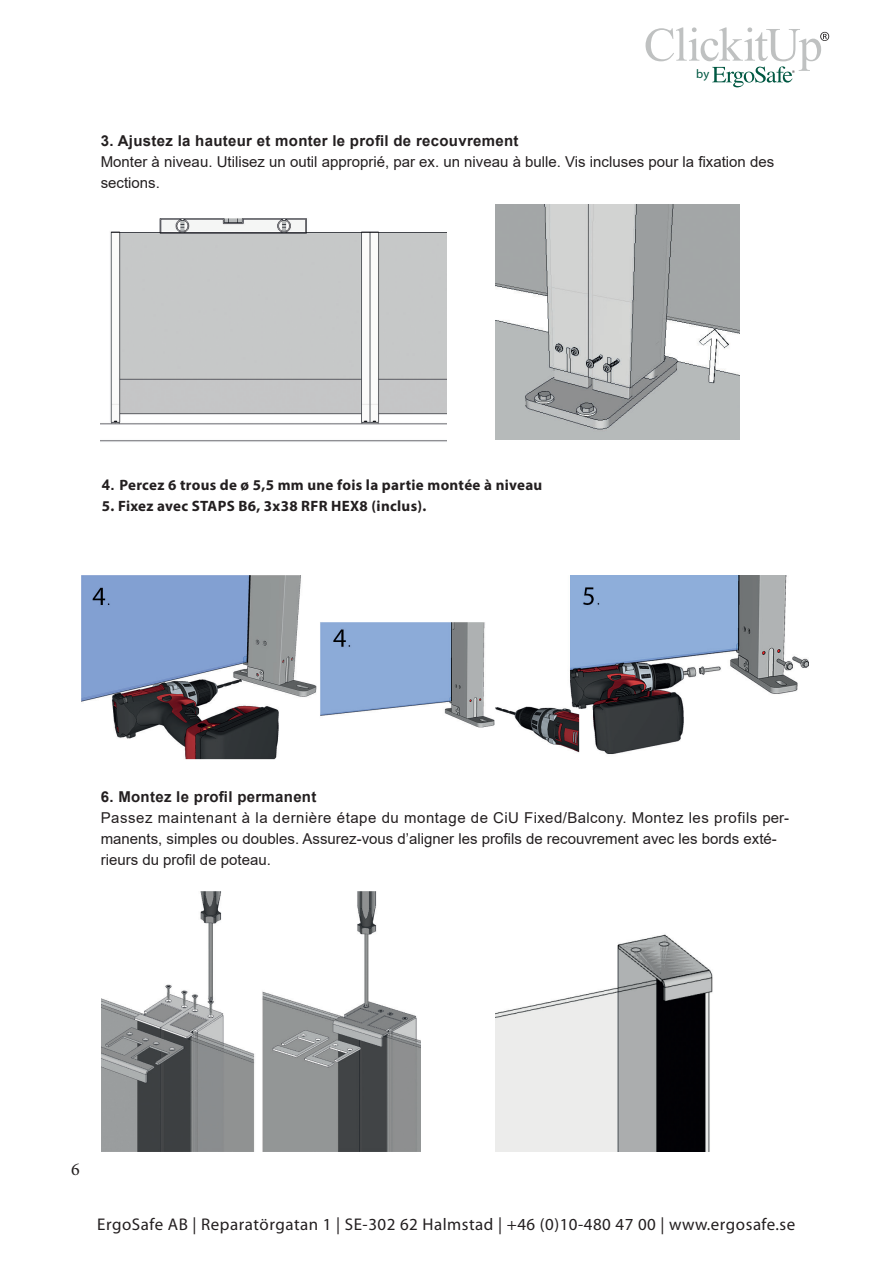
<style>
.page{position:relative;width:893px;height:1263px;background:#fff}
.page>*{position:absolute;margin:0;border:0;box-sizing:border-box;transform-origin:0 0}
.t1{font:18px "Minion Pro";color:#231f20}
.t2{font:16.95px "Myriad";letter-spacing:.03em;color:#231f20}
.t3{font:15px/21px "Arial";color:#231f20}
.t4{font:700 15px "Myriad Pro";letter-spacing:.02em;color:#231f20}
.t5{font:700 15px "Arial";letter-spacing:.02em;color:#231f20}
.t6{font:12.6px "Myriad Pro";color:#005842}
.s1{font-family:"Arial"}
</style>
<div class="page">
<svg style="left:645px;top:27px;width:184px;height:60px"></svg>
<img style="left:101px;top:218px;width:345px;height:224px">
<img style="left:102px;top:892px;width:319px;height:259px">
<img style="left:496px;top:205px;width:243px;height:234px">
<img style="left:496px;top:934px;width:217px;height:217px">
<img style="left:82px;top:576px;width:727px;height:184px">
<p class="t6" style="left:696px;top:66px;width:14px">by</p>
<p class="t5" style="left:101px;top:130px;width:419px">3. Ajustez la hauteur et monter le profil de recouvrement</p>
<p class="t3" style="left:101px;top:151px;width:675px">Monter à niveau. Utilisez un outil approprié, par ex. un niveau à bulle. Vis incluses pour la fixation des sections.</p>
<p class="t4" style="left:102px;top:475px;width:442px"><span class="s1">4.</span> Percez 6 trous de ø 5,5 mm une fois la partie montée à niveau</p>
<p class="t4" style="left:102px;top:496px;width:326px">5. Fixez avec STAPS B6, 3x38 RFR HEX8 (inclus).</p>
<p class="t5" style="left:101px;top:786px;width:217px">6. Montez le profil permanent</p>
<p class="t3" style="left:101px;top:807px;width:690px">Passez maintenant à la dernière étape du montage de CiU Fixed/Balcony. Montez les profils per&shy;manents, simples ou doubles. Assurez-vous d’aligner les profils de recouvrement avec les bords exté&shy;rieurs du profil de poteau.</p>
<p class="t1" style="left:71px;top:1157px;width:10px">6</p>
<p class="t2" style="left:97px;top:1216px;width:700px">ErgoSafe AB | Reparatörgatan 1 | SE-302 62 Halmstad | +46 (0)10-480 47 00 | www.ergosafe.se</p>
</div>
